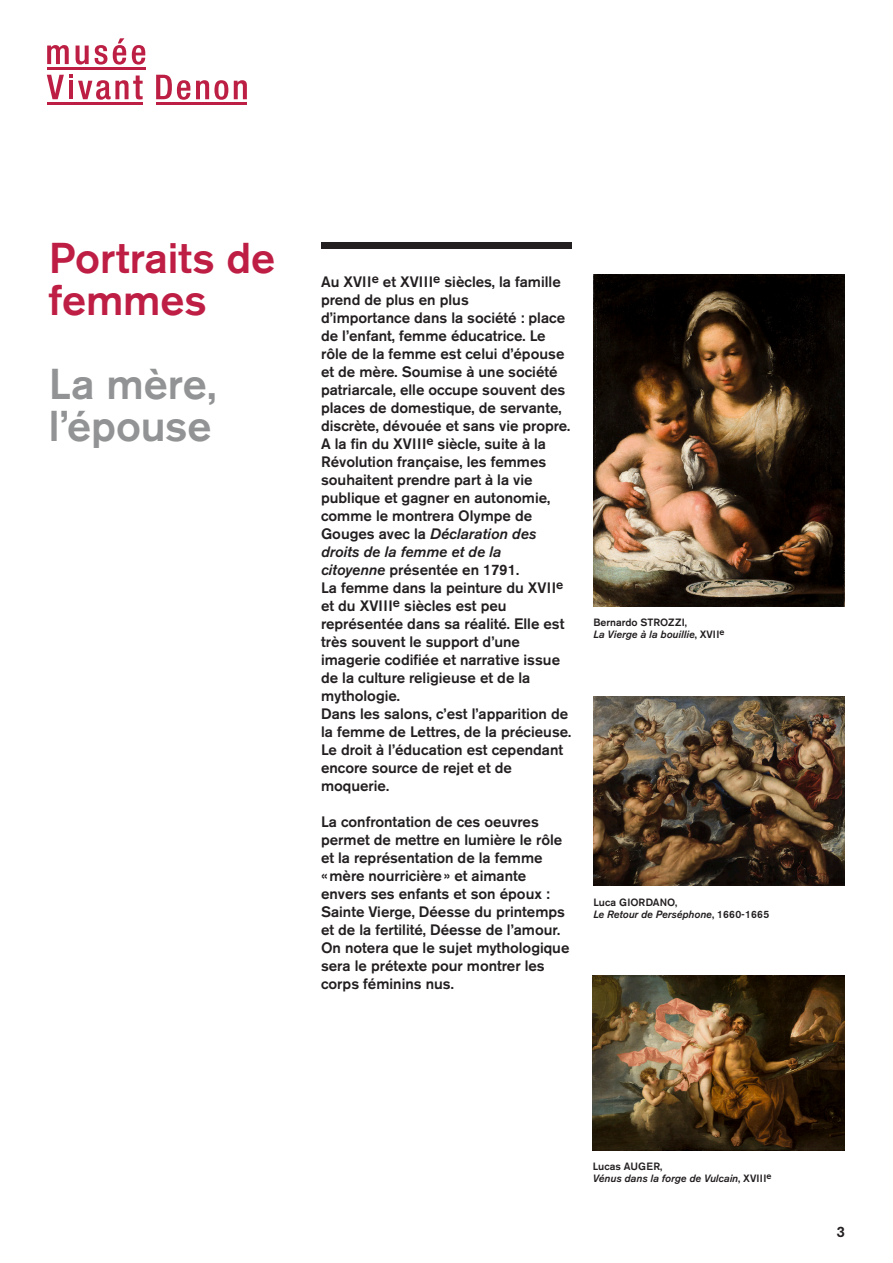
<style>
.page{position:relative;width:893px;height:1263px;background:#fff}
.page>*{position:absolute;margin:0;border:0;box-sizing:border-box;transform-origin:0 0}
.t1{font:500 42.75px/42px "Akzidenz Grotesk BE";letter-spacing:-.005em;color:#be1e44}
.t2{font:500 42.75px/42px "Akzidenz Grotesk BE";letter-spacing:-.005em;color:#929394}
.t3{font:500 15px/18px "Akzidenz Grotesk BE";color:#231f20}
.t4{font:italic 500 10.5px "Akzidenz Grotesk BE";color:#231f20}
.t5{font:500 10.5px "Akzidenz Grotesk BE";color:#231f20}
.s1{font-style:italic}
.s2{font-style:normal}
</style>
<div class="page">
<div style="left:321px;top:242px;width:251px;height:7px;background:#231f20"></div>
<svg style="left:47px;top:74px;width:96px;height:26px"></svg>
<svg style="left:47px;top:45px;width:22px;height:19px"></svg>
<svg style="left:76px;top:46px;width:13px;height:19px"></svg>
<svg style="left:95px;top:45px;width:12px;height:20px"></svg>
<svg style="left:113px;top:38px;width:13px;height:27px"></svg>
<svg style="left:132px;top:45px;width:13px;height:20px"></svg>
<hr style="left:47px;top:67px;width:98px;height:3px;background:#bc1f43">
<hr style="left:156px;top:102px;width:91px;height:3px;background:#bc1f43">
<hr style="left:47px;top:102px;width:96px;height:3px;background:#bc1f43">
<svg style="left:156px;top:75px;width:34px;height:25px"></svg>
<svg style="left:196px;top:80px;width:32px;height:20px"></svg>
<svg style="left:234px;top:80px;width:13px;height:19px"></svg>
<img style="left:593px;top:275px;width:251px;height:332px">
<img style="left:593px;top:696px;width:251px;height:189px">
<img style="left:593px;top:975px;width:251px;height:175px">
<p class="t1" style="left:49px;top:236px;width:228px">Portraits de femmes</p>
<p class="t2" style="left:49px;top:362px;width:169px">La mère, l’épouse</p>
<p class="t3" style="left:321px;top:272px;width:241px">Au XVII<sup>e</sup> et XVIII<sup>e</sup> siècles, la famille prend de plus en plus</p>
<p class="t3" style="left:321px;top:308px;width:251px">d’importance dans la société : place de l’enfant, femme éducatrice. Le rôle de la femme est celui d’épouse et de mère. Soumise à une société patriarcale, elle occupe souvent des places de domestique, de servante, discrète, dévouée et sans vie propre.</p>
<p class="t3" style="left:321px;top:434px;width:231px">A la fin du XVIII<sup>e</sup> siècle, suite à la<br>Révolution française, les femmes souhaitent prendre part à la vie publique et gagner en autonomie, comme le montrera Olympe de<br>Gouges avec la <span class="s1">Déclaration des droits de la femme et de la</span></p>
<p class="t3" style="left:321px;top:560px;width:200px"><span class="s1">citoyenne</span> présentée en 1791.</p>
<p class="t3" style="left:321px;top:578px;width:244px">La femme dans la peinture du XVII<sup>e </sup>et du XVIII<sup>e</sup> siècles est peu</p>
<p class="t3" style="left:321px;top:614px;width:245px">représentée dans sa réalité. Elle est très souvent le support d’une</p>
<p class="t3" style="left:321px;top:650px;width:241px">imagerie codifiée et narrative issue de la culture religieuse et de la</p>
<p class="t3" style="left:321px;top:686px;width:81px">mythologie.</p>
<p class="t3" style="left:321px;top:704px;width:252px">Dans les salons, c’est l’apparition de la femme de Lettres, de la précieuse.<br>Le droit à l’éducation est cependant encore source de rejet et de</p>
<p class="t3" style="left:321px;top:776px;width:70px">moquerie.</p>
<p class="t3" style="left:321px;top:812px;width:243px">La confrontation de ces oeuvres permet de mettre en lumière le rôle et la représentation de la femme</p>
<p class="t3" style="left:321px;top:866px;width:246px">«mère nourricière» et aimante envers ses enfants et son époux :<br>Sainte Vierge, Déesse du printemps et de la fertilité, Déesse de l’amour.</p>
<p class="t3" style="left:321px;top:938px;width:250px">On notera que le sujet mythologique sera le prétexte pour montrer les corps féminins nus.</p>
<p class="t5" style="left:593px;top:616px;width:95px">Bernardo STROZZI,</p>
<p class="t4" style="left:593px;top:629px;width:133px">La Vierge à la bouillie<span class="s2">, XVII</span><sup>e</sup></p>
<p class="t5" style="left:593px;top:895px;width:86px">Luca GIORDANO,</p>
<p class="t4" style="left:593px;top:908px;width:177px">Le Retour de Perséphone<span class="s2">, 1660-1665</span></p>
<p class="t5" style="left:593px;top:1160px;width:71px">Lucas AUGER,</p>
<p class="t4" style="left:593px;top:1172px;width:180px">Vénus dans la forge de Vulcain<span class="s2">, XVIII</span><sup>e</sup></p>
<p class="t3" style="left:836px;top:1222px;width:10px">3</p>
</div>
